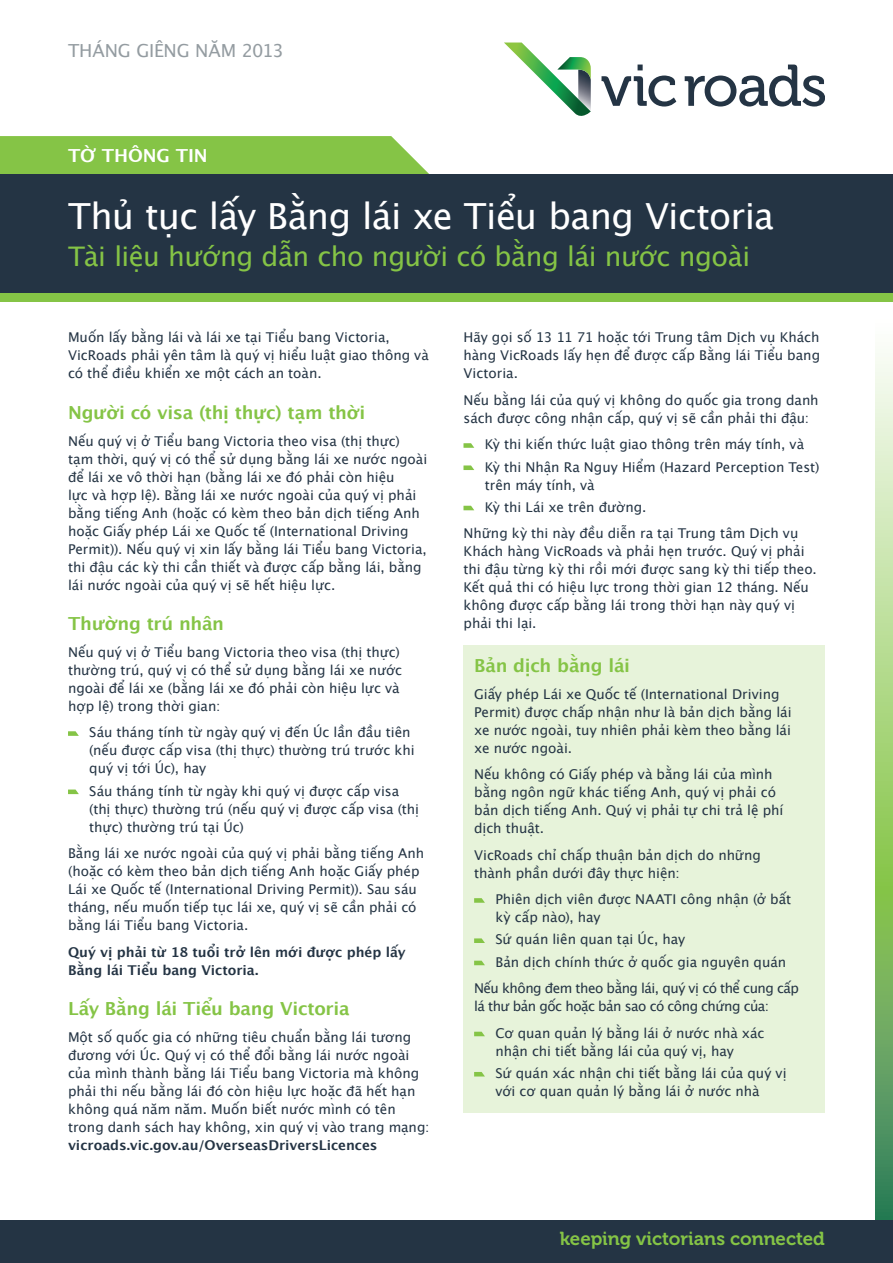
<style>
.page{position:relative;width:893px;height:1263px;background:#fff}
.page>*{position:absolute;margin:0;border:0;box-sizing:border-box;transform-origin:0 0}
.t1{font:36px "Lucida Grande";letter-spacing:-.015em;color:#fff}
.t2{font:27px "Lucida Grande";letter-spacing:-.015em;color:#85c446}
.t3{font:18.75px "Museo 700";letter-spacing:-.005em;color:#85c446}
.t4{font:700 18px "Lucida Grande";letter-spacing:-.015em;color:#85c446}
.t5{font:18px "Lucida Grande";letter-spacing:-.01em;color:#949ca1}
.t6{font:700 18px "Lucida Grande";letter-spacing:-.005em;color:#fff}
.t7{font:13.5px/18px "Lucida Grande";color:#243444}
.t8{font:700 13.5px/18px "Lucida Grande";color:#243444}
.t9{font:13.5px/18px "Lucida Grande";letter-spacing:-.035em;color:#243444}
</style>
<div class="page">
<svg style="left:876px;top:353px;width:17px;height:867px"></svg>
<svg style="left:504px;top:43px;width:87px;height:73px"></svg>
<svg style="left:601px;top:65px;width:75px;height:42px"></svg>
<svg style="left:685px;top:65px;width:140px;height:42px"></svg>
<div style="left:0;top:136px;width:429px;height:38px;background:#85c446"></div>
<div style="left:0;top:174px;width:893px;height:119px;background:#243444"></div>
<div style="left:0;top:1220px;width:893px;height:43px;background:#243444"></div>
<div style="left:0;top:293px;width:893px;height:9px;background:#85c446"></div>
<svg style="left:68px;top:731px;width:11px;height:5px"></svg>
<svg style="left:68px;top:789px;width:11px;height:5px"></svg>
<svg style="left:463px;top:443px;width:11px;height:5px"></svg>
<svg style="left:463px;top:465px;width:11px;height:5px"></svg>
<svg style="left:463px;top:506px;width:11px;height:4px"></svg>
<div style="left:463px;top:645px;width:362px;height:468px;background:#e7f3da"></div>
<svg style="left:474px;top:898px;width:11px;height:5px"></svg>
<svg style="left:474px;top:938px;width:11px;height:5px"></svg>
<svg style="left:474px;top:961px;width:11px;height:4px"></svg>
<svg style="left:474px;top:1032px;width:11px;height:4px"></svg>
<svg style="left:474px;top:1072px;width:11px;height:4px"></svg>
<h3 class="t5" style="left:68px;top:40px;width:217px">THÁNG GIÊNG NĂM 2013</h3>
<h3 class="t6" style="left:68px;top:141px;width:141px">TỜ THÔNG TIN</h3>
<h1 class="t1" style="left:68px;top:196px;width:708px">Thủ tục lấy Bằng lái xe Tiểu bang Victoria</h1>
<h2 class="t2" style="left:68px;top:241px;width:684px">Tài liệu hướng dẫn cho người có bằng lái nước ngoài</h2>
<p class="t7" style="left:68px;top:329px;width:362px">Muốn lấy bằng lái và lái xe tại Tiểu bang Victoria,<br>VicRoads phải yên tâm là quý vị hiểu luật giao thông và có thể điều khiển xe một cách an toàn.</p>
<h3 class="t4" style="left:68px;top:398px;width:299px">Người có visa (thị thực) tạm thời</h3>
<p class="t7" style="left:68px;top:432px;width:361px">Nếu quý vị ở Tiểu bang Victoria theo visa (thị thực) tạm thời, quý vị có thể sử dụng bằng lái xe nước ngoài để lái xe vô thời hạn (bằng lái xe đó phải còn hiệu<br>lực và hợp lệ). Bằng lái xe nước ngoài của quý vị phải bằng tiếng Anh (hoặc có kèm theo bản dịch tiếng Anh hoặc Giấy phép Lái xe Quốc tế (International Driving Permit)). Nếu quý vị xin lấy bằng lái Tiểu bang Victoria, thi đậu các kỳ thi cần thiết và được cấp bằng lái, bằng lái nước ngoài của quý vị sẽ hết hiệu lực.</p>
<h3 class="t4" style="left:68px;top:609px;width:158px">Thường trú nhân</h3>
<p class="t7" style="left:68px;top:643px;width:336px">Nếu quý vị ở Tiểu bang Victoria theo visa (thị thực) thường trú, quý vị có thể sử dụng bằng lái xe nước ngoài để lái xe (bằng lái xe đó phải còn hiệu lực và hợp lệ) trong thời gian:</p>
<p class="t7" style="left:89px;top:724px;width:327px">Sáu tháng tính từ ngày quý vị đến Úc lần đầu tiên (nếu được cấp visa (thị thực) thường trú trước khi quý vị tới Úc), hay</p>
<p class="t7" style="left:89px;top:782px;width:331px">Sáu tháng tính từ ngày khi quý vị được cấp visa (thị thực) thường trú (nếu quý vị được cấp visa (thị thực) thường trú tại Úc)</p>
<p class="t7" style="left:68px;top:844px;width:358px">Bằng lái xe nước ngoài của quý vị phải bằng tiếng Anh (hoặc có kèm theo bản dịch tiếng Anh hoặc Giấy phép Lái xe Quốc tế (International Driving Permit)). Sau sáu tháng, nếu muốn tiếp tục lái xe, quý vị sẽ cần phải có bằng lái Tiểu bang Victoria.</p>
<p class="t8" style="left:68px;top:943px;width:339px">Quý vị phải từ 18 tuổi trở lên mới được phép lấy<br>Bằng lái Tiểu bang Victoria.</p>
<h3 class="t4" style="left:68px;top:994px;width:283px">Lấy Bằng lái Tiểu bang Victoria</h3>
<p class="t7" style="left:68px;top:1028px;width:363px">Một số quốc gia có những tiêu chuẩn bằng lái tương đương với Úc. Quý vị có thể đổi bằng lái nước ngoài của mình thành bằng lái Tiểu bang Victoria mà không phải thi nếu bằng lái đó còn hiệu lực hoặc đã hết hạn không quá năm năm. Muốn biết nước mình có tên trong danh sách hay không, xin quý vị vào trang mạng:</p>
<p class="t8" style="left:68px;top:1136px;width:311px">vicroads.vic.gov.au/OverseasDriversLicences</p>
<p class="t7" style="left:463px;top:329px;width:358px;text-align:justify">Hãy gọi số 13 11 71 hoặc tới Trung tâm Dịch vụ Khách hàng VicRoads lấy hẹn để được cấp Bằng lái Tiểu bang Victoria.</p>
<p class="t7" style="left:463px;top:391px;width:357px">Nếu bằng lái của quý vị không do quốc gia trong danh sách được công nhận cấp, quý vị sẽ cần phải thi đậu:</p>
<p class="t7" style="left:485px;top:433px;width:336px;line-height:22.2px">Kỳ thi kiến thức luật giao thông trên máy tính, và<br>Kỳ thi Nhận Ra Nguy Hiểm (Hazard Perception Test)</p>
<p class="t7" style="left:485px;top:474px;width:163px;line-height:22.2px">trên máy tính, và<br>Kỳ thi Lái xe trên đường.</p>
<p class="t7" style="left:463px;top:525px;width:355px">Những kỳ thi này đều diễn ra tại Trung tâm Dịch vụ Khách hàng VicRoads và phải hẹn trước. Quý vị phải thi đậu từng kỳ thi rồi mới được sang kỳ thi tiếp theo.<br>Kết quả thi có hiệu lực trong thời gian 12 tháng. Nếu không được cấp bằng lái trong thời hạn này quý vị phải thi lại.</p>
<h3 class="t4" style="left:474px;top:651px;width:158px">Bản dịch bằng lái</h3>
<p class="t7" style="left:474px;top:685px;width:319px">Giấy phép Lái xe Quốc tế (International Driving Permit) được chấp nhận như là bản dịch bằng lái xe nước ngoài, tuy nhiên phải kèm theo bằng lái xe nước ngoài.</p>
<p class="t7" style="left:474px;top:765px;width:311px">Nếu không có Giấy phép và bằng lái của mình bằng ngôn ngữ khác tiếng Anh, quý vị phải có bản dịch tiếng Anh. Quý vị phải tự chi trả lệ phí dịch thuật.</p>
<p class="t7" style="left:474px;top:846px;width:288px">VicRoads chỉ chấp thuận bản dịch do những thành phần dưới đây thực hiện:</p>
<p class="t7" style="left:495px;top:890px;width:297px">Phiên dịch viên được NAATI công nhận (ở bất kỳ cấp nào), hay</p>
<p class="t7" style="left:495px;top:929px;width:292px;line-height:22.2px">Sứ quán liên quan tại Úc, hay<br>Bản dịch chính thức ở quốc gia nguyên quán</p>
<p class="t9" style="left:474px;top:979px;width:326px">Nếu không đem theo bằng lái, quý vị có thể cung cấp lá thư bản gốc hoặc bản sao có công chứng của:</p>
<p class="t7" style="left:495px;top:1024px;width:271px">Cơ quan quản lý bằng lái ở nước nhà xác nhận chi tiết bằng lái của quý vị, hay</p>
<p class="t7" style="left:495px;top:1064px;width:293px">Sứ quán xác nhận chi tiết bằng lái của quý vị với cơ quan quản lý bằng lái ở nước nhà</p>
<h3 class="t3" style="left:560px;top:1228px;width:267px">keeping victorians connected</h3>
</div>
